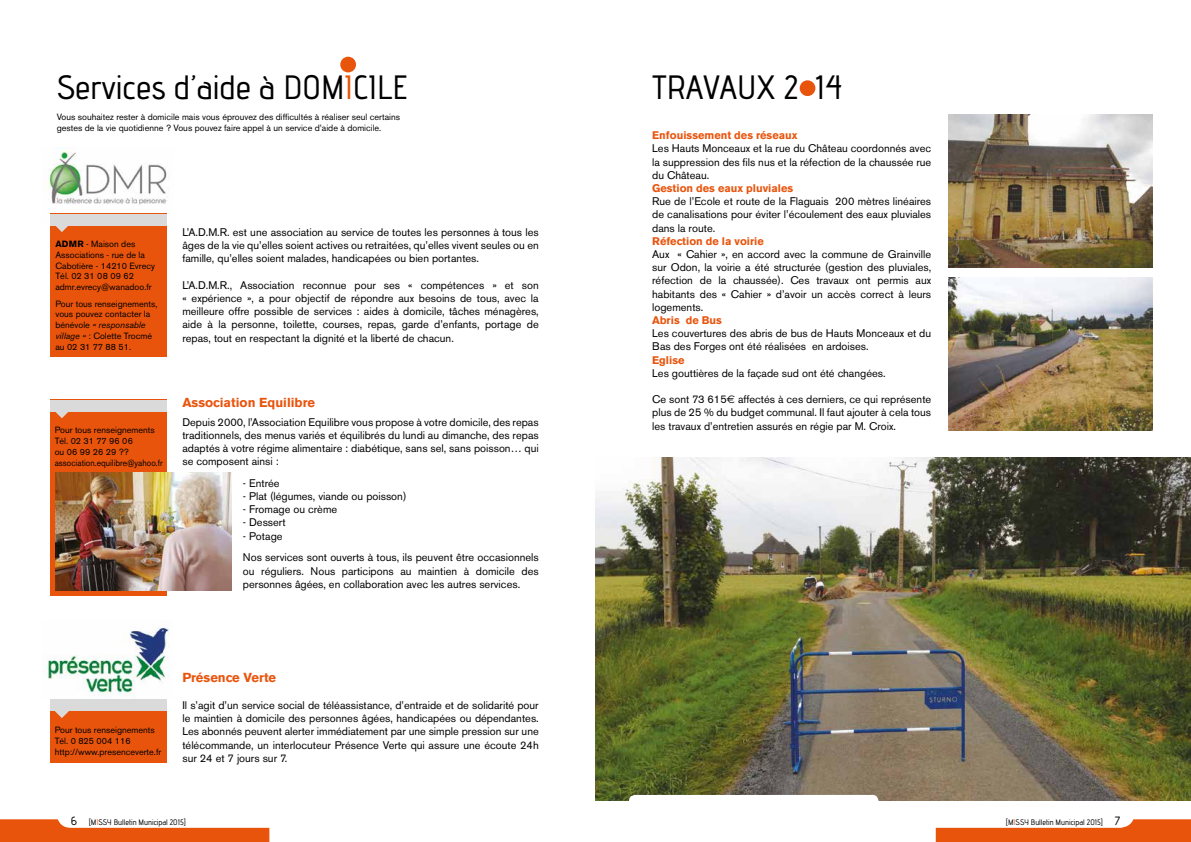
<style>
.page{position:relative;width:1191px;height:842px;background:#fff}
.page>*{position:absolute;margin:0;border:0;box-sizing:border-box;transform-origin:0 0}
.t1{font:33.7px "advent Bd 1";color:#000}
.t2{font:700 13px "Akzidenz Grotesk BE";color:#e9540d}
.t3{font:11px/13.2px "Akzidenz Grotesk BE";color:#000;text-align:justify}
.t4{font:700 11px "Akzidenz Grotesk BE";color:#e9540d}
.t5{font:9px/10.8px "Akzidenz Grotesk BE";color:#000}
.t6{font:8px "advent Bd 1";color:#000}
.s1{color:#e9540d}
.s2{font-weight:700}
.s3{font-style:italic}
.s4{font-family:"Euro Sans"}
.s5{font-size:12px}
</style>
<div class="page">
<img style="left:595px;top:458px;width:596px;height:342px">
<svg style="left:0;top:819px;width:269px;height:23px"></svg>
<svg style="left:935px;top:819px;width:256px;height:23px"></svg>
<div style="left:340px;top:57px;width:16px;height:15px;background:#e9540d;border-radius:50%"></div>
<img style="left:48px;top:147px;width:120px;height:67px">
<img style="left:45px;top:627px;width:124px;height:71px">
<div style="left:50px;top:214px;width:117px;height:143px;background:#e9540d"></div>
<div style="left:50px;top:214px;width:117px;height:11px;background:#dadada"></div>
<svg style="left:55px;top:225px;width:14px;height:7px"></svg>
<div style="left:50px;top:400px;width:117px;height:196px;background:#e9540d"></div>
<div style="left:50px;top:699px;width:117px;height:64px;background:#e9540d"></div>
<div style="left:50px;top:400px;width:117px;height:12px;background:#dadada"></div>
<div style="left:50px;top:699px;width:117px;height:12px;background:#dadada"></div>
<svg style="left:55px;top:412px;width:13px;height:6px"></svg>
<svg style="left:55px;top:711px;width:14px;height:7px"></svg>
<img style="left:55px;top:473px;width:177px;height:117px">
<img style="left:948px;top:115px;width:204px;height:153px">
<img style="left:948px;top:278px;width:204px;height:153px">
<div style="left:629px;top:795px;width:249px;height:14px;background:#fff;border-radius:6px"></div>
<div style="left:799px;top:80px;width:16px;height:16px;background:#e9540d;border-radius:50%"></div>
<h1 class="t1" style="left:57px;top:67px;width:353px">Services d’aide à DOM<span class="s1">I</span>CILE</h1>
<p class="t5" style="left:57px;top:112px;width:345px">Vous souhaitez rester à domicile mais vous éprouvez des difficultés à réaliser seul certains gestes de la vie quotidienne ? Vous pouvez faire appel à un service d’aide à domicile.</p>
<p class="t5" style="left:55px;top:238px;width:101px"><span class="s2">ADMR</span> - Maison des<br>Associations - rue de la<br>Cabotière - 14210 Evrecy<br>Tél. 02 31 08 09 62 admr.evrecy@wanadoo.fr</p>
<p class="t5" style="left:55px;top:298px;width:104px">Pour tous renseignements, vous pouvez contacter la bénévole <span class="s3">« responsable village »</span> : Colette Trocmé au 02 31 77 88 51.</p>
<p class="t5" style="left:55px;top:425px;width:109px">Pour tous renseignements<br>Tél. 02 31 77 96 06<br>ou 06 99 26 29 ?? association.equilibre@yahoo.fr</p>
<p class="t3" style="left:182px;top:226px;width:358px">L’A.D.M.R. est une association au service de toutes les personnes à tous les âges de la vie qu’elles soient actives ou retraitées, qu’elles vivent seules ou en famille, qu’elles soient malades, handicapées ou bien portantes.</p>
<p class="t3" style="left:182px;top:278px;width:358px">L’A.D.M.R., Association reconnue pour ses « compétences » et son « expérience », a pour objectif de répondre aux besoins de tous, avec la meilleure offre possible de services : aides à domicile, tâches ménagères, aide à la personne, toilette, courses, repas, garde d’enfants, portage de repas, tout en respectant la dignité et la liberté de chacun.</p>
<p class="t2" style="left:182px;top:395px;width:134px">Association Equilibre</p>
<p class="t3" style="left:182px;top:415px;width:358px">Depuis 2000, l’Association Equilibre vous propose à votre domicile, des repas traditionnels, des menus variés et équilibrés du lundi au dimanche, des repas adaptés à votre régime alimentaire : diabétique, sans sel, sans poisson… qui se composent ainsi :</p>
<p class="t3" style="left:243px;top:476px;width:38px">- Entrée</p>
<p class="t3" style="left:243px;top:490px;width:165px">- Plat (légumes, viande ou poisson)</p>
<p class="t3" style="left:243px;top:503px;width:96px">- Fromage ou crème</p>
<p class="t3" style="left:243px;top:516px;width:44px">- Dessert</p>
<p class="t3" style="left:243px;top:525px;width:297px;line-height:21.7px">- Potage<br>Nos services sont ouverts à tous, ils peuvent être occasionnels</p>
<p class="t3" style="left:243px;top:564px;width:297px">ou réguliers. Nous participons au maintien à domicile des personnes âgées, en collaboration avec les autres services.</p>
<p class="t5" style="left:55px;top:724px;width:108px">Pour tous renseignements<br>Tél. 0 825 004 116 http://www.presenceverte.fr</p>
<p class="t2" style="left:182px;top:670px;width:95px">Présence Verte</p>
<p class="t3" style="left:182px;top:699px;width:358px">Il s’agit d’un service social de téléassistance, d’entraide et de solidarité pour le maintien à domicile des personnes âgées, handicapées ou dépendantes.<br>Les abonnés peuvent alerter immédiatement par une simple pression sur une télécommande, un interlocuteur Présence Verte qui assure une écoute 24h sur 24 et 7 jours sur 7.</p>
<h1 class="t1" style="left:652px;top:67px;width:192px">TRAVAUX 2 14</h1>
<p class="t4" style="left:652px;top:129px;width:147px">Enfouissement des réseaux</p>
<p class="t3" style="left:652px;top:142px;width:280px">Les Hauts Monceaux et la rue du Château coordonnés avec la suppression des fils nus et la réfection de la chaussée rue du Château.</p>
<p class="t4" style="left:652px;top:182px;width:142px">Gestion des eaux pluviales</p>
<p class="t3" style="left:652px;top:195px;width:280px">Rue de l’Ecole et route de la Flaguais 200 mètres linéaires de canalisations pour éviter l’écoulement des eaux pluviales dans la route.</p>
<p class="t4" style="left:652px;top:235px;width:113px">Réfection de la voirie</p>
<p class="t3" style="left:652px;top:247px;width:280px">Aux « Cahier », en accord avec la commune de Grainville sur Odon, la voirie a été structurée (gestion des pluviales, réfection de la chaussée). Ces travaux ont permis aux habitants des « Cahier » d’avoir un accès correct à leurs logements.</p>
<p class="t4" style="left:652px;top:314px;width:71px">Abris de Bus</p>
<p class="t3" style="left:652px;top:327px;width:280px">Les couvertures des abris de bus de Hauts Monceaux et du<br>Bas des Forges ont été réalisées en ardoises.</p>
<p class="t4" style="left:652px;top:353px;width:34px">Eglise</p>
<p class="t3" style="left:652px;top:366px;width:235px">Les gouttières de la façade sud ont été changées.</p>
<p class="t3" style="left:652px;top:393px;width:280px">Ce sont 73 615<span class="s4">€</span> affectés à ces derniers, ce qui représente plus de 25 % du budget communal. Il faut ajouter à cela tous les travaux d’entretien assurés en régie par M. Croix.</p>
<p class="t6" style="left:71px;top:817px;width:117px"><span class="s5">6</span> [M<span class="s1">I</span>SSY Bulletin Municipal 2015]</p>
<p class="t6" style="left:1006px;top:817px;width:116px">[M<span class="s1">I</span>SSY Bulletin Municipal 2015] <span class="s5">7</span></p>
</div>
